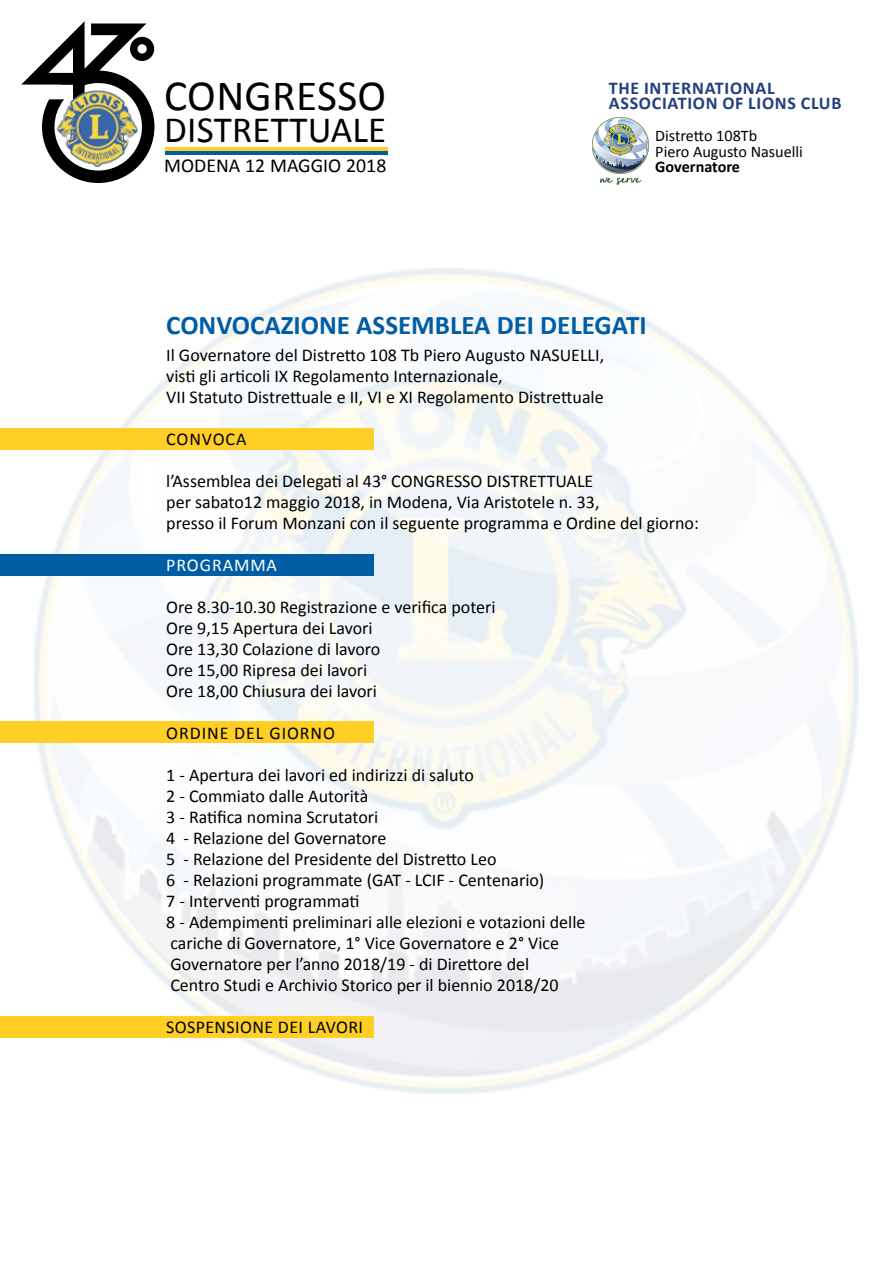
<style>
.page{position:relative;width:893px;height:1263px;background:#fff}
.page>*{position:absolute;margin:0;border:0;box-sizing:border-box;transform-origin:0 0}
.t1{font:43.35px "Calibri";letter-spacing:.01em;color:#000}
.t2{font:37.05px "Calibri";letter-spacing:.005em;color:#000}
.t3{font:700 27px "Calibri";color:#005da4}
.t4{font:19.8px "Calibri";color:#000}
.t5{font:18px/21px "Calibri";color:#000}
.t6{font:700 18px/15px "Calibri";letter-spacing:.04em;color:#253d7f}
.t7{font:18px "Calibri";letter-spacing:.05em;color:#000}
.t8{font:18px "Calibri";letter-spacing:.05em;color:#fff}
.t9{font:16.2px "Calibri";color:#000}
.t10{font:700 16.2px "Calibri";color:#000}
</style>
<div class="page">
<img style="left:35px;top:268px;width:823px;height:826px">
<svg style="left:21px;top:21px;width:133px;height:162px"></svg>
<hr style="left:165px;top:147px;width:222px;height:4px;background:#ffcf26">
<hr style="left:165px;top:151px;width:222px;height:3px;background:#005da4">
<div style="left:0;top:429px;width:374px;height:21px;background:#ffcf26"></div>
<div style="left:0;top:554px;width:374px;height:22px;background:#005da4"></div>
<div style="left:0;top:722px;width:374px;height:21px;background:#ffcf26"></div>
<div style="left:0;top:1016px;width:374px;height:21px;background:#ffcf26"></div>
<img style="left:593px;top:118px;width:56px;height:66px">
<h1 class="t1" style="left:164px;top:69px;width:223px">CONGRESSO</h1>
<h2 class="t2" style="left:164px;top:107px;width:224px">DISTRETTUALE</h2>
<p class="t4" style="left:164px;top:153px;width:224px">MODENA 12 MAGGIO 2018</p>
<p class="t6" style="left:609px;top:80px;width:234px">THE INTERNATIONAL<br>ASSOCIATION OF LIONS CLUB</p>
<p class="t9" style="left:655px;top:126px;width:104px">Distretto 108Tb</p>
<p class="t9" style="left:655px;top:142px;width:149px">Piero Augusto Nasuelli</p>
<p class="t10" style="left:655px;top:157px;width:86px">Governatore</p>
<h3 class="t3" style="left:166px;top:308px;width:482px">CONVOCAZIONE ASSEMBLEA DEI DELEGATI</h3>
<p class="t5" style="left:166px;top:343px;width:439px">Il Governatore del Distretto 108 Tb Piero Augusto NASUELLI, visti gli articoli IX Regolamento Internazionale,<br>VII Statuto Distrettuale e II, VI e XI Regolamento Distrettuale</p>
<p class="t5" style="left:166px;top:427px;width:4px">con</p>
<p class="t5" style="left:202px;top:427px;width:23px">voca</p>
<p class="t5" style="left:166px;top:469px;width:242px">l’Assemblea dei Delegati al 43° Congresso</p>
<p class="t5" style="left:166px;top:469px;width:534px;text-indent:320px">Distrettuale<br>per sabato12 maggio 2018, in Modena, Via Aristotele n. 33,<br>presso il Forum Monzani con il seguente programma e Ordine del giorno:</p>
<p class="t8" style="left:166px;top:553px;width:112px">PROGRAMMA</p>
<p class="t5" style="left:166px;top:595px;width:331px">Ore 8.30-10.30 Registrazione e verifica poteri<br>Ore 9,15 Apertura dei Lavori<br>Ore 13,30 Colazione di lavoro<br>Ore 15,00 Ripresa dei lavori<br>Ore 18,00 Chiusura dei lavori</p>
<p class="t7" style="left:166px;top:721px;width:170px">ORDINE DEL GIORNO</p>
<p class="t5" style="left:166px;top:763px;width:421px">1 - Apertura dei lavori ed indirizzi di saluto<br>2 - Commiato dalle Autorità<br>3 - Ratifica nomina Scrutatori<br>4 - Relazione del Governatore<br>5 - Relazione del Presidente del Distretto Leo<br>6 - Relazioni programmate (GAT - LCIF - Centenario)<br>7 - Interventi programmati<br>8 - Adempimenti preliminari alle elezioni e votazioni delle cariche di Governatore, 1° Vice Governatore e 2° Vice Governatore per l’anno 2018/19 - di Direttore del<br>Centro Studi e Archivio Storico per il biennio 2018/20</p>
<p class="t5" style="left:166px;top:1015px;width:20px">Sospensione</p>
<p class="t5" style="left:278px;top:1015px;width:9px">dei</p>
<p class="t5" style="left:308px;top:1015px;width:10px">lavori</p>
</div>
